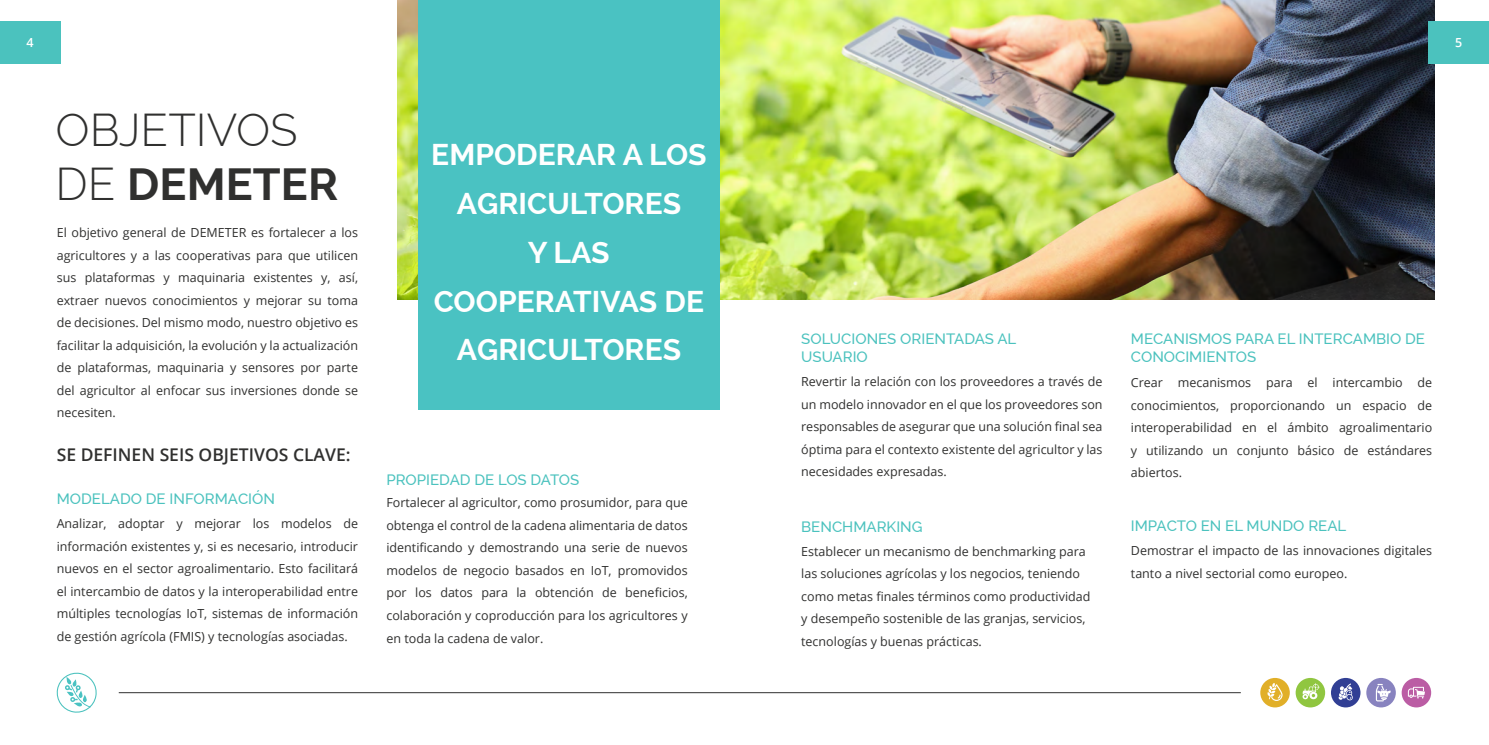
<style>
.page{position:relative;width:1489px;height:745px;background:#fff}
.page>*{position:absolute;margin:0;border:0;box-sizing:border-box;transform-origin:0 0}
.t1{font:300 45px/54px "Raleway";color:#30302f}
.t2{font:700 30px/48.8px "Raleway";color:#fff;text-align:center}
.t3{font:600 17.5px "Open Sans";color:#30302f}
.t4{font:500 15px/18px "Raleway";color:#4bc2be}
.t5{font:12.5px/22.5px "Open Sans";color:#30302f;text-align:justify}
.t6{font:600 12.5px "Open Sans";color:#fff}
.s1{font-weight:700}
</style>
<div class="page">
<img style="left:398px;top:0;width:1036px;height:299px">
<div style="left:418px;top:0;width:301px;height:409px;background:#4ac2c2"></div>
<svg style="left:56px;top:672px;width:41px;height:41px"></svg>
<hr style="left:119px;top:692px;width:1121px;height:1px;background:#30302f">
<div style="left:0;top:21px;width:60px;height:42px;background:#4bc2be"></div>
<div style="left:1260px;top:677px;width:29px;height:30px;background:#e1af28;border-radius:50%"></div>
<svg style="left:1267px;top:683px;width:15px;height:17px"></svg>
<svg style="left:1330px;top:677px;width:30px;height:30px"></svg>
<svg style="left:1338px;top:682px;width:14px;height:18px"></svg>
<div style="left:1401px;top:677px;width:29px;height:30px;background:#bb5da4;border-radius:50%"></div>
<svg style="left:1407px;top:686px;width:17px;height:12px"></svg>
<div style="left:1366px;top:677px;width:29px;height:30px;background:#8883bf;border-radius:50%"></div>
<svg style="left:1375px;top:684px;width:15px;height:17px"></svg>
<div style="left:1295px;top:677px;width:29px;height:30px;background:#90c640;border-radius:50%"></div>
<svg style="left:1302px;top:683px;width:17px;height:16px"></svg>
<div style="left:1428px;top:21px;width:60px;height:42px;background:#4bc2be"></div>
<p class="t6" style="left:27px;top:34px;width:9px">4</p>
<h1 class="t1" style="left:55px;top:102px;width:284px">OBJETIVOS<br>DE <span class="s1">DEMETER</span></h1>
<p class="t5" style="left:57px;top:221px;width:303px">El objetivo general de DEMETER es fortalecer a los agricultores y a las cooperativas para que utilicen sus plataformas y maquinaria existentes y, así, extraer nuevos conocimientos y mejorar su toma de decisiones. Del mismo modo, nuestro objetivo es facilitar la adquisición, la evolución y la actualización de plataformas, maquinaria y sensores por parte del agricultor al enfocar sus inversiones donde se necesiten.</p>
<h3 class="t3" style="left:57px;top:442px;width:295px">SE DEFINEN SEIS OBJETIVOS CLAVE:</h3>
<p class="t4" style="left:57px;top:489px;width:220px">MODELADO DE INFORMACIÓN</p>
<p class="t5" style="left:57px;top:511px;width:303px">Analizar, adoptar y mejorar los modelos de información existentes y, si es necesario, introducir nuevos en el sector agroalimentario. Esto facilitará el intercambio de datos y la interoperabilidad entre múltiples tecnologías IoT, sistemas de información de gestión agrícola (FMIS) y tecnologías asociadas.</p>
<h2 class="t2" style="left:431px;top:130px;width:277px">EMPODERAR A LOS<br>AGRICULTORES<br>Y LAS<br>COOPERATIVAS DE<br>AGRICULTORES</h2>
<p class="t4" style="left:386px;top:470px;width:194px">PROPIEDAD DE LOS DATOS</p>
<p class="t5" style="left:386px;top:491px;width:303px">Fortalecer al agricultor, como prosumidor, para que obtenga el control de la cadena alimentaria de datos identificando y demostrando una serie de nuevos modelos de negocio basados en IoT, promovidos por los datos para la obtención de beneficios, colaboración y coproducción para los agricultores y en toda la cadena de valor.</p>
<p class="t6" style="left:1455px;top:34px;width:9px">5</p>
<p class="t4" style="left:801px;top:330px;width:217px">SOLUCIONES ORIENTADAS AL<br>USUARIO</p>
<p class="t5" style="left:801px;top:370px;width:303px">Revertir la relación con los proveedores a través de un modelo innovador en el que los proveedores son responsables de asegurar que una solución final sea óptima para el contexto existente del agricultor y las necesidades expresadas.</p>
<p class="t4" style="left:801px;top:517px;width:123px">BENCHMARKING</p>
<p class="t5" style="left:801px;top:539px;width:291px;text-align:left">Establecer un mecanismo de benchmarking para las soluciones agrícolas y los negocios, teniendo como metas finales términos como productividad y desempeño sostenible de las granjas, servicios, tecnologías y buenas prácticas.</p>
<p class="t4" style="left:1130px;top:330px;width:296px">MECANISMOS PARA EL INTERCAMBIO DE<br>CONOCIMIENTOS</p>
<p class="t5" style="left:1130px;top:370px;width:303px">Crear mecanismos para el intercambio de conocimientos, proporcionando un espacio de interoperabilidad en el ámbito agroalimentario y utilizando un conjunto básico de estándares abiertos.</p>
<p class="t4" style="left:1130px;top:516px;width:217px">IMPACTO EN EL MUNDO REAL</p>
<p class="t5" style="left:1130px;top:538px;width:303px">Demostrar el impacto de las innovaciones digitales tanto a nivel sectorial como europeo.</p>
</div>
